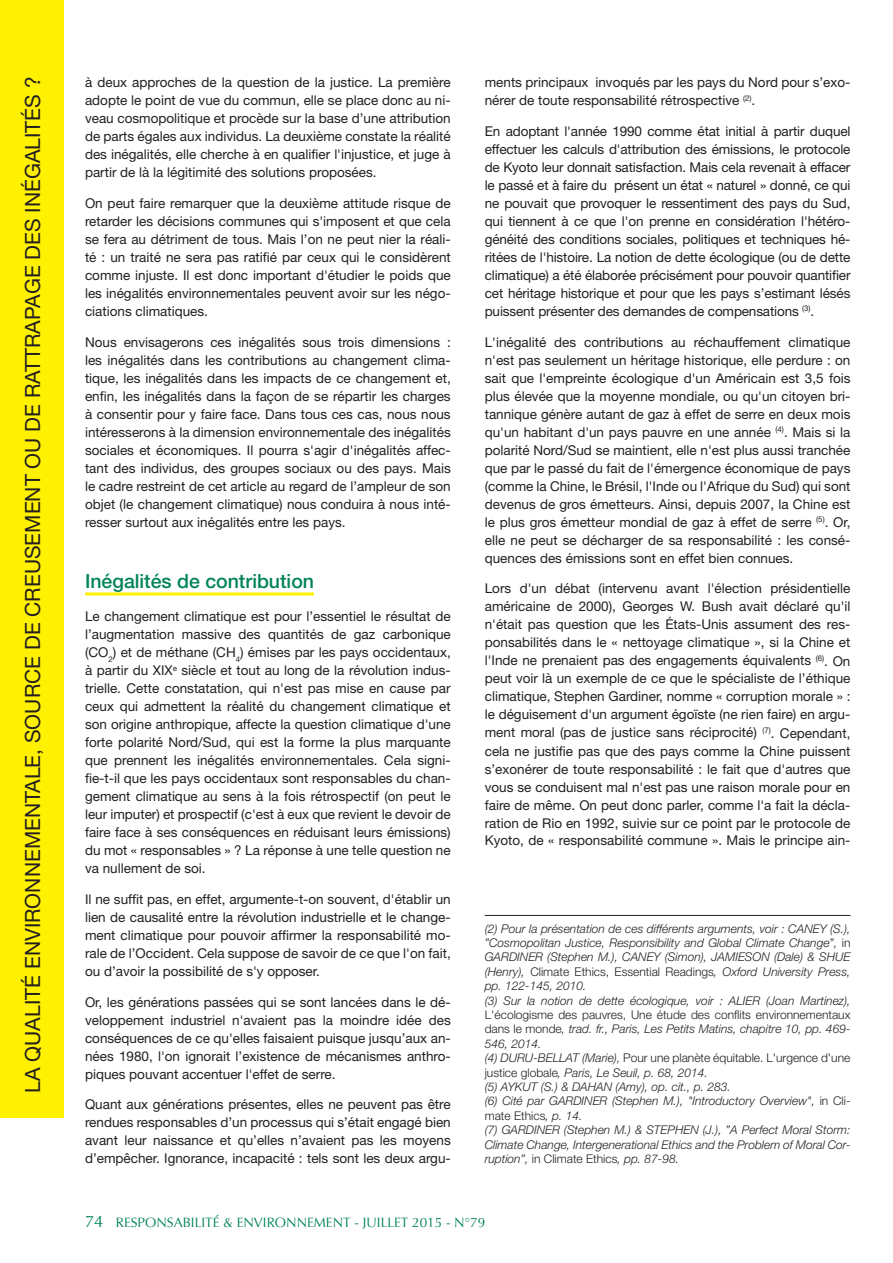
<style>
.page{position:relative;width:893px;height:1263px;background:#fff}
.page>*{position:absolute;margin:0;border:0;box-sizing:border-box;transform-origin:0 0}
.t1{font:21px "Helvetica Neue";color:#231f20}
.t2{font:500 19.5px "Helvetica Neue";color:#008457}
.t3{font:13.5px/18px "Helvetica Neue";color:#231f20;text-align:justify}
.t4{font:13.5px "Optima";color:#008457}
.t5{font:italic 300 12px/14.4px "Helvetica Neue";color:#231f20}
.s1{font-style:normal}
.s2{font-size:16.5px}
</style>
<div class="page">
<hr style="left:85px;top:592px;width:229px;height:3px;background:#fff101">
<hr style="left:485px;top:915px;width:365px;height:1px;background:#231f20">
<div style="left:0;top:0;width:64px;height:1118px;background:#fff101"></div>
<h1 class="t1" style="left:20px;top:1093px;width:1018px;rotate:-90deg">LA QUALITÉ ENVIRONNEMENTALE, SOURCE DE CREUSEMENT OU DE RATTRAPAGE DES INÉGALITÉS ?</h1>
<p class="t3" style="left:85px;top:73px;width:367px">à deux approches de la question de la justice. La première adopte le point de vue du commun, elle se place donc au ni&shy;veau cosmopolitique et procède sur la base d’une attribution de parts égales aux individus. La deuxième constate la réalité des inégalités, elle cherche à en qualifier l'injustice, et juge à partir de là la légitimité des solutions proposées.</p>
<p class="t3" style="left:85px;top:194px;width:367px">On peut faire remarquer que la deuxième attitude risque de retarder les décisions communes qui s'imposent et que cela se fera au détriment de tous. Mais l’on ne peut nier la réali&shy;té : un traité ne sera pas ratifié par ceux qui le considèrent comme injuste. Il est donc important d'étudier le poids que les inégalités environnementales peuvent avoir sur les négo&shy;ciations climatiques.</p>
<p class="t3" style="left:85px;top:333px;width:367px">Nous envisagerons ces inégalités sous trois dimensions : les inégalités dans les contributions au changement clima&shy;tique, les inégalités dans les impacts de ce changement et, enfin, les inégalités dans la façon de se répartir les charges à consentir pour y faire face. Dans tous ces cas, nous nous intéresserons à la dimension environnementale des inégalités sociales et économiques. Il pourra s'agir d'inégalités affec&shy;tant des individus, des groupes sociaux ou des pays. Mais le cadre restreint de cet article au regard de l’ampleur de son objet (le changement climatique) nous conduira à nous inté&shy;resser surtout aux inégalités entre les pays.</p>
<h2 class="t2" style="left:85px;top:570px;width:231px">Inégalités de contribution</h2>
<p class="t3" style="left:85px;top:607px;width:367px">Le changement climatique est pour l’essentiel le résultat de l’augmentation massive des quantités de gaz carbonique (CO<sub>2</sub>) et de méthane (CH<sub>4</sub>) émises par les pays occidentaux, à partir du XIX<sup>e</sup> siècle et tout au long de la révolution indus&shy;trielle. Cette constatation, qui n'est pas mise en cause par ceux qui admettent la réalité du changement climatique et son origine anthropique, affecte la question climatique d'une forte polarité Nord/Sud, qui est la forme la plus marquante que prennent les inégalités environnementales. Cela signi&shy;fie-t-il que les pays occidentaux sont responsables du chan&shy;gement climatique au sens à la fois rétrospectif (on peut le leur imputer) et prospectif (c'est à eux que revient le devoir de faire face à ses conséquences en réduisant leurs émissions) du mot « responsables » ? La réponse à une telle question ne va nullement de soi.</p>
<p class="t3" style="left:85px;top:890px;width:367px">Il ne suffit pas, en effet, argumente-t-on souvent, d'établir un lien de causalité entre la révolution industrielle et le change&shy;ment climatique pour pouvoir affirmer la responsabilité mo&shy;rale de l’Occident. Cela suppose de savoir de ce que l'on fait, ou d’avoir la possibilité de s'y opposer.</p>
<p class="t3" style="left:85px;top:993px;width:367px">Or, les générations passées qui se sont lancées dans le dé&shy;veloppement industriel n'avaient pas la moindre idée des conséquences de ce qu'elles faisaient puisque jusqu’aux an&shy;nées 1980, l'on ignorait l’existence de mécanismes anthro&shy;piques pouvant accentuer l'effet de serre.</p>
<p class="t3" style="left:85px;top:1095px;width:367px">Quant aux générations présentes, elles ne peuvent pas être rendues responsables d’un processus qui s’était engagé bien avant leur naissance et qu’elles n’avaient pas les moyens d’empêcher. Ignorance, incapacité : tels sont les deux argu-</p>
<p class="t3" style="left:485px;top:73px;width:367px">ments principaux invoqués par les pays du Nord pour s’exo&shy;nérer de toute responsabilité rétrospective <sup>(2)</sup>.</p>
<p class="t3" style="left:485px;top:122px;width:367px">En adoptant l'année 1990 comme état initial à partir duquel effectuer les calculs d'attribution des émissions, le protocole de Kyoto leur donnait satisfaction. Mais cela revenait à effacer le passé et à faire du présent un état « naturel » donné, ce qui ne pouvait que provoquer le ressentiment des pays du Sud, qui tiennent à ce que l'on prenne en considération l'hétéro&shy;généité des conditions sociales, politiques et techniques hé&shy;ritées de l'histoire. La notion de dette écologique (ou de dette climatique) a été élaborée précisément pour pouvoir quantifier cet héritage historique et pour que les pays s’estimant lésés puissent présenter des demandes de compensations <sup>(3)</sup>.</p>
<p class="t3" style="left:485px;top:333px;width:367px">L'inégalité des contributions au réchauffement climatique n'est pas seulement un héritage historique, elle perdure : on sait que l'empreinte écologique d'un Américain est 3,5 fois plus élevée que la moyenne mondiale, ou qu'un citoyen bri&shy;tannique génère autant de gaz à effet de serre en deux mois qu'un habitant d'un pays pauvre en une année <sup>(4)</sup>. Mais si la polarité Nord/Sud se maintient, elle n'est plus aussi tranchée que par le passé du fait de l'émergence économique de pays (comme la Chine, le Brésil, l'Inde ou l'Afrique du Sud) qui sont devenus de gros émetteurs. Ainsi, depuis 2007, la Chine est le plus gros émetteur mondial de gaz à effet de serre <sup>(5)</sup>. Or, elle ne peut se décharger de sa responsabilité : les consé&shy;quences des émissions sont en effet bien connues.</p>
<p class="t3" style="left:485px;top:579px;width:367px">Lors d'un débat (intervenu avant l'élection présidentielle américaine de 2000), Georges W. Bush avait déclaré qu'il n'était pas question que les États-Unis assument des res&shy;ponsabilités dans le « nettoyage climatique », si la Chine et l'Inde ne prenaient pas des engagements équivalents <sup>(6)</sup>. On peut voir là un exemple de ce que le spécialiste de l’éthique climatique, Stephen Gardiner, nomme « corruption morale » : le déguisement d'un argument égoïste (ne rien faire) en argu&shy;ment moral (pas de justice sans réciprocité) <sup>(7)</sup>. Cependant, cela ne justifie pas que des pays comme la Chine puissent s’exonérer de toute responsabilité : le fait que d'autres que vous se conduisent mal n'est pas une raison morale pour en faire de même. On peut donc parler, comme l'a fait la décla&shy;ration de Rio en 1992, suivie sur ce point par le protocole de Kyoto, de « responsabilité commune ». Mais le principe ain-</p>
<p class="t5" style="left:485px;top:921px;width:367px">(2) Pour la présentation de ces différents arguments, voir : CANEY (S.), ”Cosmopolitan Justice, Responsibility and Global Climate Change”, <span class="s1">in </span>GARDINER (Stephen M.), CANEY (Simon), JAMIESON (Dale) &amp; SHUE (Henry), <span class="s1">Climate Ethics, Essential Readings</span>, Oxford University Press, pp. 122-145, 2010.<br>(3) Sur la notion de dette écologique, voir : ALIER (Joan Martinez),</p>
<p class="t5" style="left:485px;top:1007px;width:367px"><span class="s1">L'écologisme des pauvres, Une étude des conflits environnementaux dans le monde</span>, trad. fr., Paris, Les Petits Matins, chapitre 10, pp. 469- 546, 2014.<br>(4) DURU-BELLAT (Marie), <span class="s1">Pour une planète équitable. L'urgence d'une justice globale</span>, Paris, Le Seuil, p. 68, 2014.<br>(5) AYKUT (S.) &amp; DAHAN (Amy), op. cit., p. 283.<br>(6) Cité par GARDINER (Stephen M.), "Introductory Overview", <span class="s1">in Cli&shy;mate Ethics</span>, p. 14.<br>(7) GARDINER (Stephen M.) &amp; STEPHEN (J.), ”A Perfect Moral Storm:<br>Climate Change, Intergenerational Ethics and the Problem of Moral Cor&shy;ruption”, <span class="s1">in Climate Ethics</span>, pp. 87-98.</p>
<p class="t4" style="left:85px;top:1215px;width:402px"><span class="s2">74</span> RESPONSABILITÉ &amp; ENVIRONNEMENT - JUILLET 2015 - N°79</p>
</div>
